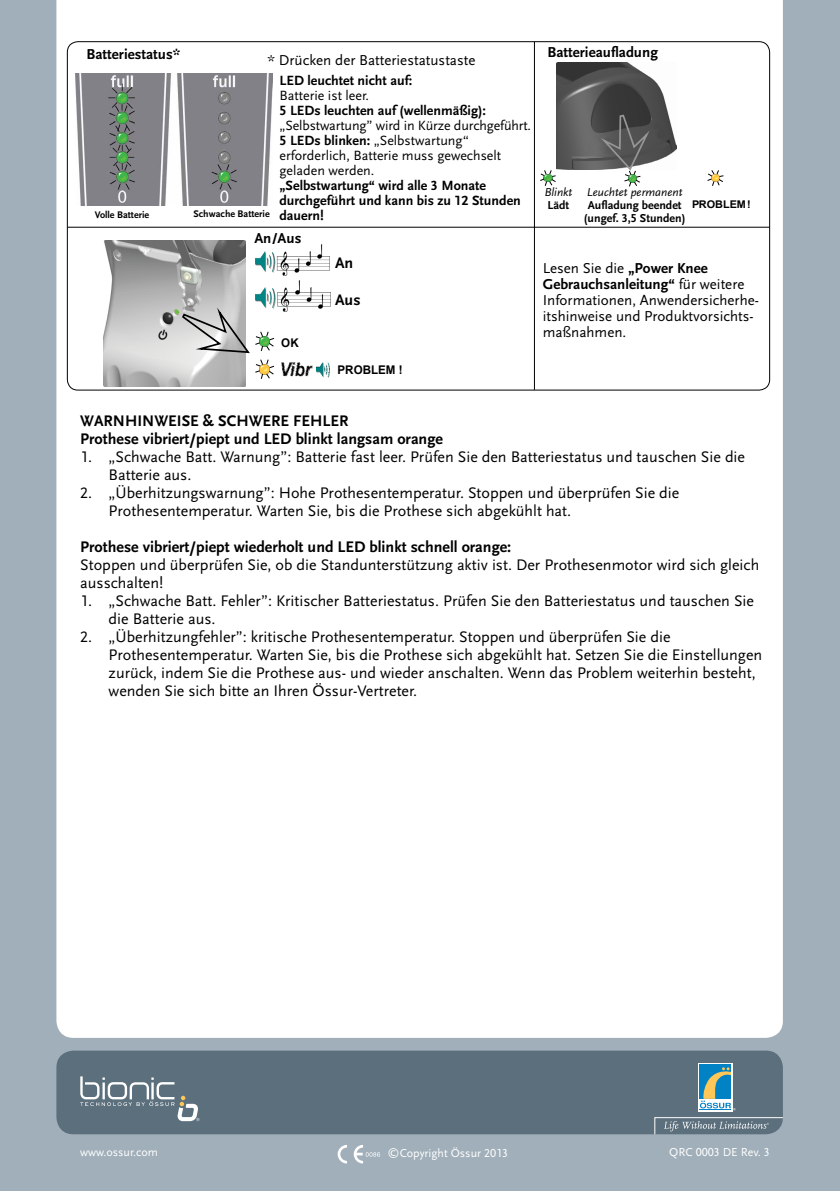
<style>
.page{position:relative;width:840px;height:1191px;background:#fff}
.page>*{position:absolute;margin:0;border:0;box-sizing:border-box;transform-origin:0 0}
.t1{font:16px/18px "Scala Sans OT";color:#000}
.t2{font:700 16px/18px "Scala Sans OT";color:#000}
.t3{font:15px/16px "Scala Sans OT";color:#000}
.t4{font:700 15px "Scala Sans OT";color:#000}
.t5{font:14px/15px "Scala Sans OT";color:#000}
.t6{font:700 14px/15px "Scala Sans OT";color:#000}
.t7{font:12px "Scala Sans OT";color:#fff}
.t8{font:700 12px/13px "Scala Sans OT";color:#000;text-align:center}
.t9{font:italic 12px "Scala Sans OT";color:#000}
.t10{font:700 12px "Arial";color:#000}
.t11{font:700 10.6px/12.2px "Arial";color:#000;text-align:center}
.t12{font:italic 10.6px "Arial";letter-spacing:-.005em;color:#000}
.t13{font:italic 10.6px "Arial";letter-spacing:-.03em;color:#000}
.t14{font:700 10px "Scala Sans OT";color:#000}
.t15{font:700 9.6px "Arial";letter-spacing:-.015em;color:#000}
.s1{font-weight:700}
</style>
<div class="page">
<div style="left:0;top:0;width:839px;height:1191px;background:#a0afb9"></div>
<div style="left:56px;top:0;width:726px;height:1037px;background:#fff"></div>
<div style="left:56px;top:1050px;width:726px;height:84px;background:#5c6f7c;border-radius:17px"></div>
<div style="left:698px;top:1063px;width:34px;height:48px;background:#0082c4"></div>
<svg style="left:699px;top:1067px;width:36px;height:43px"></svg>
<svg style="left:653px;top:1116px;width:130px;height:19px"></svg>
<svg style="left:80px;top:1076px;width:119px;height:45px"></svg>
<svg style="left:337px;top:1145px;width:10px;height:18px"></svg>
<svg style="left:353px;top:1145px;width:27px;height:18px"></svg>
<hr style="left:534px;top:42px;width:1px;height:348px;background:#000">
<hr style="left:67px;top:227px;width:702px;height:1px;background:#000">
<img style="left:75px;top:73px;width:197px;height:132px">
<svg style="left:90px;top:207px;width:5px;height:14px"></svg>
<svg style="left:191px;top:207px;width:65px;height:15px"></svg>
<img style="left:556px;top:63px;width:120px;height:106px">
<svg style="left:539px;top:170px;width:16px;height:16px"></svg>
<svg style="left:707px;top:170px;width:15px;height:16px"></svg>
<svg style="left:596px;top:113px;width:56px;height:74px"></svg>
<img style="left:103px;top:241px;width:143px;height:146px">
<img style="left:281px;top:363px;width:31px;height:13px">
<img style="left:256px;top:245px;width:73px;height:30px">
<img style="left:256px;top:280px;width:74px;height:31px">
<img style="left:316px;top:363px;width:13px;height:14px">
<svg style="left:181px;top:303px;width:93px;height:76px"></svg>
<div style="left:536px;top:187px;width:44px;height:31px;background:#fff"></div>
<div style="left:580px;top:187px;width:108px;height:38px;background:#fff"></div>
<div style="left:335px;top:256px;width:57px;height:21px;background:#fff"></div>
<div style="left:335px;top:293px;width:91px;height:20px;background:#fff"></div>
<div style="left:95px;top:206px;width:65px;height:16px;background:#fff"></div>
<div style="left:193px;top:209px;width:76px;height:13px;background:#fff"></div>
<p class="t4" style="left:87px;top:45px;width:95px">Batteriestatus*</p>
<p class="t3" style="left:267px;top:52px;width:209px">* Drücken der Batteriestatustaste</p>
<p class="t4" style="left:547px;top:43px;width:112px">Batterieaufladung</p>
<p class="t14" style="left:95px;top:209px;width:56px">Volle Batterie</p>
<p class="t14" style="left:193px;top:208px;width:78px">Schwache Batterie</p>
<p class="t15" style="left:97px;top:208px;width:52px">Full battery</p>
<p class="t15" style="left:197px;top:208px;width:54px">Low battery</p>
<p class="t6" style="left:279px;top:73px;width:134px">LED leuchtet nicht auf:</p>
<p class="t5" style="left:279px;top:88px;width:91px">Batterie ist leer.</p>
<p class="t6" style="left:279px;top:103px;width:208px">5 LEDs leuchten auf (wellenmäßig):</p>
<p class="t5" style="left:279px;top:118px;width:253px">„Selbstwartung” wird in Kürze durchgeführt.<br><span class="s1">5 LEDs blinken:</span> „Selbstwartung“ erforderlich, Batterie muss gewechselt geladen werden.</p>
<p class="t6" style="left:279px;top:178px;width:243px">„Selbstwartung“ wird alle 3 Monate durchgeführt und kann bis zu 12 Stunden dauern!</p>
<p class="t9" style="left:544px;top:185px;width:29px">Blinkt</p>
<p class="t8" style="left:547px;top:199px;width:23px">Lädt</p>
<p class="t12" style="left:527px;top:184px;width:40px">Flashes</p>
<p class="t11" style="left:522px;top:198px;width:49px">Charging</p>
<p class="t4" style="left:254px;top:229px;width:49px">An/Aus</p>
<p class="t9" style="left:586px;top:185px;width:97px">Leuchtet permanent</p>
<p class="t8" style="left:583px;top:199px;width:103px">Aufladung beendet (ungef. 3,5 Stunden)</p>
<p class="t13" style="left:615px;top:185px;width:35px">Steady</p>
<p class="t11" style="left:584px;top:198px;width:96px">Charge completed (typ. 3.5 hrs)</p>
<p class="t11" style="left:691px;top:198px;width:60px">PROBLEM!</p>
<p class="t10" style="left:281px;top:335px;width:19px">OK</p>
<p class="t2" style="left:335px;top:254px;width:20px">An</p>
<p class="t2" style="left:335px;top:291px;width:27px">Aus</p>
<p class="t10" style="left:335px;top:293px;width:54px">Power off</p>
<p class="t10" style="left:337px;top:362px;width:66px">PROBLEM !</p>
<p class="t3" style="left:542px;top:260px;width:217px">Lesen Sie die <span class="s1">„Power Knee<br>Gebrauchsanleitung“</span> für weitere<br>Informationen, Anwendersicherhe&shy;itshinweise und Produktvorsichts&shy;maßnahmen.</p>
<p class="t2" style="left:80px;top:411px;width:364px">WARNHINWEISE &amp; SCHWERE FEHLER<br>Prothese vibriert/piept und LED blinkt langsam orange</p>
<p class="t1" style="left:109px;top:447px;width:637px;text-indent:-28px">1. „Schwache Batt. Warnung”: Batterie fast leer. Prüfen Sie den Batteriestatus und tauschen Sie die<br>Batterie aus.</p>
<p class="t1" style="left:109px;top:483px;width:572px;text-indent:-28px">2. „Überhitzungswarnung”: Hohe Prothesentemperatur. Stoppen und überprüfen Sie die<br>Prothesentemperatur. Warten Sie, bis die Prothese sich abgekühlt hat.</p>
<p class="t2" style="left:80px;top:537px;width:432px">Prothese vibriert/piept wiederholt und LED blinkt schnell orange:</p>
<p class="t1" style="left:80px;top:555px;width:680px">Stoppen und überprüfen Sie, ob die Standunterstützung aktiv ist. Der Prothesenmotor wird sich gleich ausschalten!</p>
<p class="t1" style="left:109px;top:591px;width:646px;text-indent:-28px">1. „Schwache Batt. Fehler”: Kritischer Batteriestatus. Prüfen Sie den Batteriestatus und tauschen Sie die Batterie aus.</p>
<p class="t1" style="left:109px;top:627px;width:654px;text-indent:-28px">2. „Überhitzungfehler”: kritische Prothesentemperatur. Stoppen und überprüfen Sie die Prothesentemperatur. Warten Sie, bis die Prothese sich abgekühlt hat. Setzen Sie die Einstellungen zurück, indem Sie die Prothese aus- und wieder anschalten. Wenn das Problem weiterhin besteht, wenden Sie sich bitte an Ihren Össur-Vertreter.</p>
<p class="t7" style="left:80px;top:1146px;width:79px">www.ossur.com</p>
<p class="t7" style="left:387px;top:1146px;width:122px">©Copyright Össur 2013</p>
<p class="t7" style="left:669px;top:1146px;width:102px">QRC 0003 DE Rev. 3</p>
</div>
